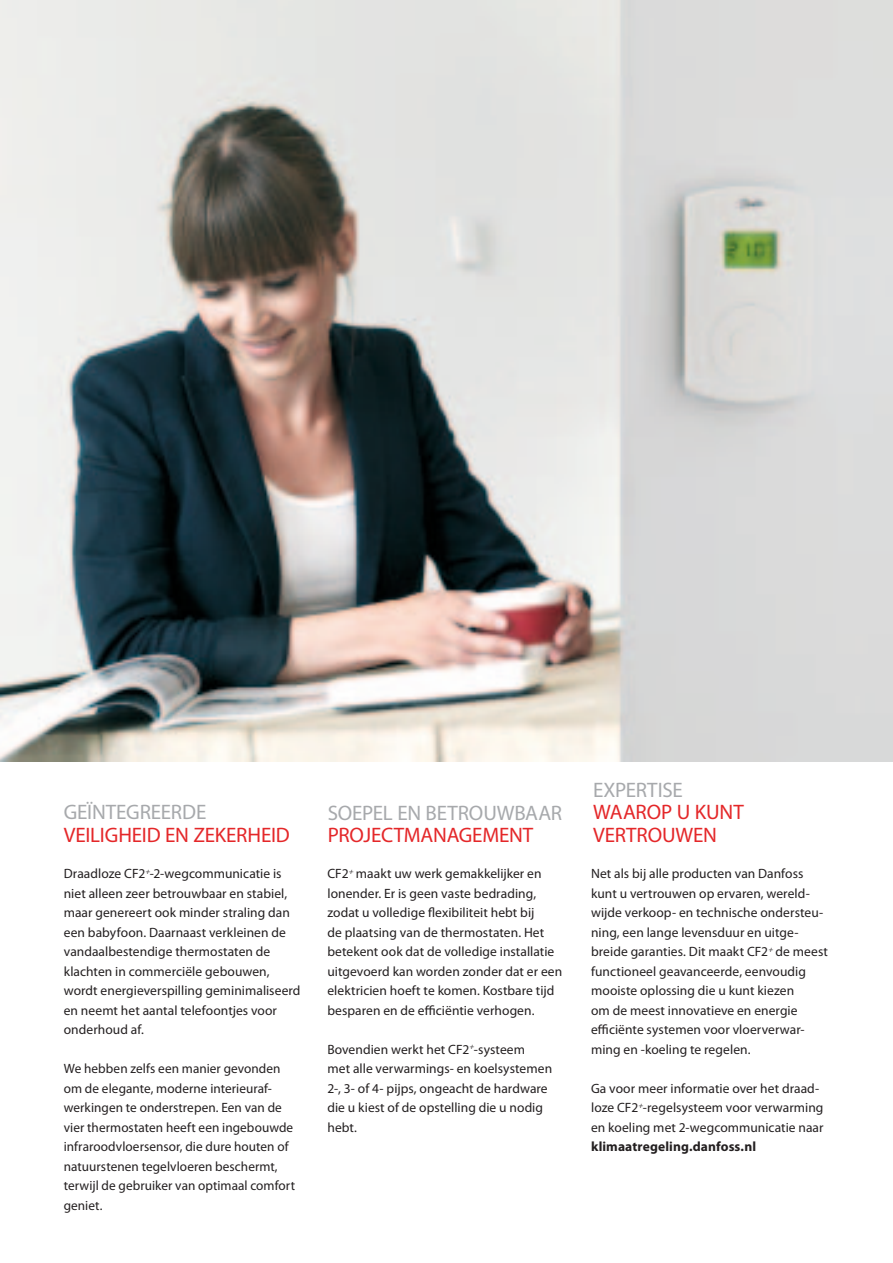
<style>
.page{position:relative;width:893px;height:1263px;background:#fff}
.page>*{position:absolute;margin:0;border:0;box-sizing:border-box;transform-origin:0 0}
.t1{font:21px/22.5px "Myriad Pro";letter-spacing:.13em;color:#e42729}
.t2{font:21px "Myriad Pro";letter-spacing:.105em;color:#a7a9ac}
.t3{font:13.5px/19.5px "Myriad Pro";letter-spacing:.005em;color:#231f20}
.t4{font:700 13.5px "Myriad Pro";letter-spacing:.005em;color:#231f20}
</style>
<div class="page">
<img style="left:0;top:0;width:893px;height:761px">
<h1 class="t2" style="left:64px;top:799px;width:65px">Geïntegreerde</h1>
<h1 class="t1" style="left:64px;top:823px;width:11px">veiligheid</h1>
<h1 class="t1" style="left:165px;top:823px;width:51px">en zekerheid</h1>
<p class="t3" style="left:64px;top:864px;width:238px">Draadloze CF2<sup>+</sup>-2-wegcommunicatie is niet alleen zeer betrouwbaar en stabiel, maar genereert ook minder straling dan een babyfoon. Daarnaast verkleinen de vandaalbestendige thermostaten de klachten in commerciële gebouwen, wordt energieverspilling geminimaliseerd en neemt het aantal telefoontjes voor onderhoud af.</p>
<p class="t3" style="left:64px;top:1059px;width:233px">We hebben zelfs een manier gevonden om de elegante, moderne interieuraf&shy;werkingen te onderstrepen. Een van de vier thermostaten heeft een ingebouwde infraroodvloersensor, die dure houten of natuurstenen tegelvloeren beschermt, terwijl de gebruiker van optimaal comfort geniet.</p>
<h1 class="t2" style="left:328px;top:800px;width:22px">Soepel</h1>
<h1 class="t2" style="left:397px;top:800px;width:130px">en betrouwbaar</h1>
<h1 class="t1" style="left:328px;top:823px;width:90px">projectmanagemen</h1>
<h1 class="t1" style="left:523px;top:823px;width:8px">t</h1>
<p class="t3" style="left:327px;top:864px;width:236px">CF2<sup>+</sup>maakt uw werk gemakkelijker en lonender. Er is geen vaste bedrading, zodat u volledige flexibiliteit hebt bij<br>de plaatsing van de thermostaten. Het betekent ook dat de volledige installatie uitgevoerd kan worden zonder dat er een elektricien hoeft te komen. Kostbare tijd besparen en de efficiëntie verhogen.</p>
<p class="t3" style="left:327px;top:1039px;width:226px">Bovendien werkt het CF2<sup>+</sup>-systeem<br>met alle verwarmings- en koelsystemen<br>2-, 3- of 4- pijps, ongeacht de hardware die u kiest of de opstelling die u nodig hebt.</p>
<h1 class="t2" style="left:593px;top:777px;width:74px">Expertise</h1>
<h1 class="t1" style="left:593px;top:801px;width:30px">waarop</h1>
<h1 class="t1" style="left:593px;top:801px;width:149px;text-indent:84px">u kunt vertrouwen</h1>
<p class="t3" style="left:591px;top:864px;width:238px">Net als bij alle producten van Danfoss kunt u vertrouwen op ervaren, wereld&shy;wijde verkoop- en technische ondersteu&shy;ning, een lange levensduur en uitge&shy;breide garanties. Dit maakt CF2<sup>+</sup>de meest functioneel geavanceerde, eenvoudig mooiste oplossing die u kunt kiezen<br>om de meest innovatieve en energie efficiënte systemen voor vloerverwar&shy;ming en -koeling te regelen.</p>
<p class="t3" style="left:591px;top:1078px;width:234px">Ga voor meer informatie over het draad&shy;loze CF2<sup>+</sup>-regelsysteem voor verwarming en koeling met 2-wegcommunicatie naar</p>
<p class="t4" style="left:591px;top:1138px;width:167px">klimaatregeling.danfoss.nl</p>
</div>
